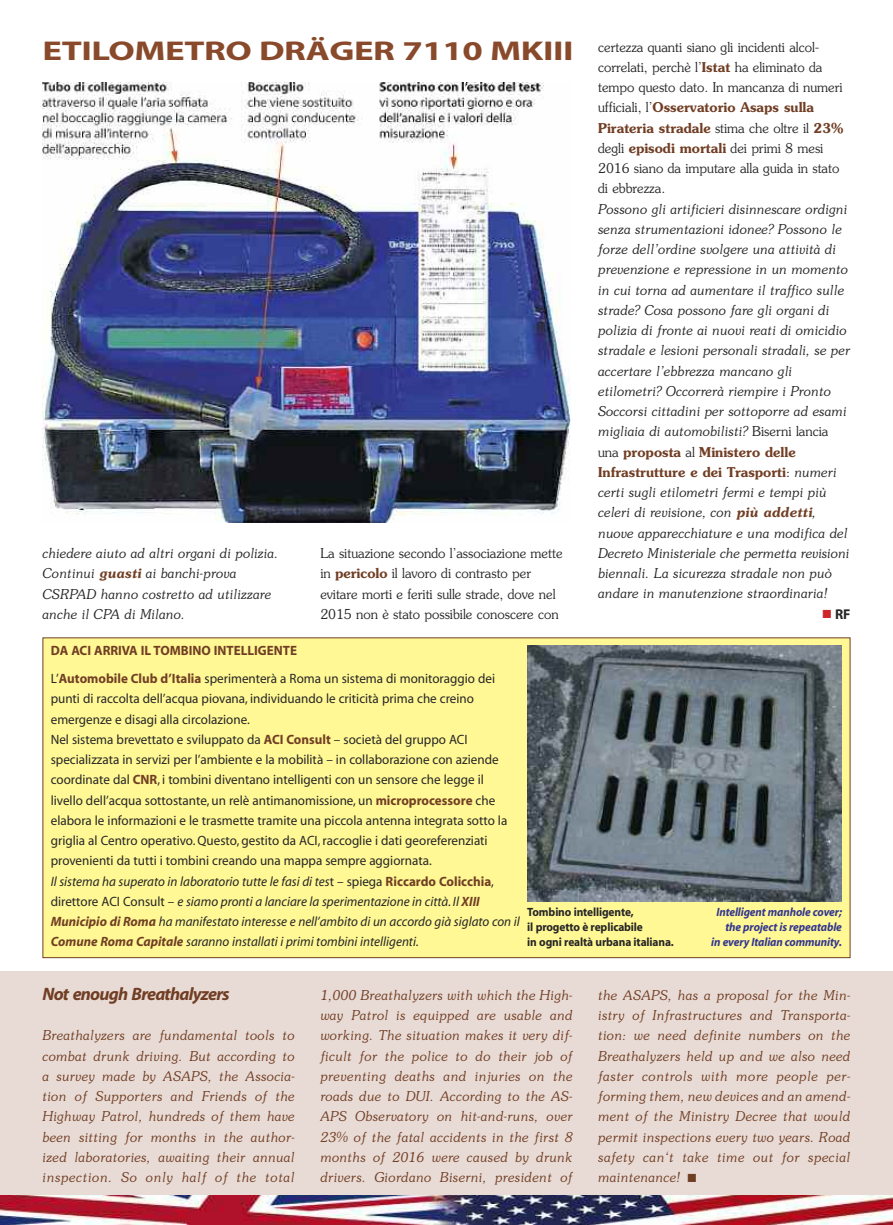
<style>
.page{position:relative;width:893px;height:1225px;background:#fff}
.page>*{position:absolute;margin:0;border:0;box-sizing:border-box;transform-origin:0 0}
.t1{font:700 27.3px "Myriad";letter-spacing:-.01em;color:#894a2c;scale:1.35 1}
.t2{font:italic 700 18px "Myriad";letter-spacing:-.045em;color:#713e24}
.t3{font:700 14.25px "Myriad";color:#272627}
.t4{font:italic 300 13.5px/20.2px "Souvenir";letter-spacing:.02em;color:#713e24;text-align:justify}
.t5{font:13.5px/20.2px "Myriad";color:#272627}
.t6{font:italic 300 13.5px/20.2px "Souvenir";color:#272627}
.t7{font:300 13.5px/20.2px "Souvenir";color:#272627}
.t8{font:700 13.5px/27.8px "Myriad";color:#713e24}
.t9{font:italic 700 12px/15px "Myriad";letter-spacing:-.01em;color:#34368f;text-align:right;scale:.95 1}
.t10{font:700 12px/15px "Myriad";letter-spacing:-.01em;color:#272627;scale:.95 1}
.s1{font-weight:600;color:#713e24}
.s2{font-style:normal}
.s3{font-weight:600;font-style:normal;color:#713e24}
.s4{font-weight:400;color:#272627}
.s5{font-weight:700;color:#713e24}
.s6{font-style:italic}
.s7{font-weight:700;font-style:italic;color:#713e24}
</style>
<div class="page">
<div style="left:0;top:970px;width:893px;height:255px;background:#e8dbd5"></div>
<img style="left:0;top:1195px;width:893px;height:30px">
<div style="left:43px;top:638px;width:807px;height:319px;background:#fff894"></div>
<img style="left:527px;top:646px;width:315px;height:255px">
<img style="left:43px;top:83px;width:528px;height:439px">
<h1 class="t1" style="left:43px;top:41px;width:395px">ETILOMETRO DRÄGER 7110 MKIII</h1>
<p class="t6" style="left:43px;top:543px;width:237px">chiedere aiuto ad altri organi di polizia.<br>Continui <span class="s1">guasti</span> ai banchi-prova CSRPAD hanno costretto ad utilizzare anche il CPA di Milano.</p>
<p class="t7" style="left:320px;top:543px;width:244px">La situazione secondo l’associazione mette in <span class="s1">pericolo</span> il lavoro di contrasto per evitare morti e feriti sulle strade, dove nel 2015 non è stato possibile conoscere con</p>
<p class="t7" style="left:598px;top:37px;width:247px">certezza quanti siano gli incidenti alcol&shy;correlati, perchè l’<span class="s1">Istat</span> ha eliminato da tempo questo dato. In mancanza di numeri ufficiali, l’<span class="s1">Osservatorio Asaps sulla Pirateria stradale</span> stima che oltre il <span class="s1">23% </span>degli <span class="s1">episodi mortali</span> dei primi 8 mesi 2016 siano da imputare alla guida in stato di ebbrezza.</p>
<p class="t6" style="left:598px;top:199px;width:254px">Possono gli artificieri disinnescare ordigni senza strumentazioni idonee? Possono le forze dell’ordine svolgere una attività di prevenzione e repressione in un momento in cui torna ad aumentare il traffico sulle strade? Cosa possono fare gli organi di polizia di fronte ai nuovi reati di omicidio stradale e lesioni personali stradali, se per accertare l’ebbrezza mancano gli etilometri? Occorrerà riempire i Pronto Soccorsi cittadini per sottoporre ad esami migliaia di automobilisti? <span class="s2">Biserni lancia una</span> <span class="s3">proposta</span> <span class="s2">al</span> <span class="s3">Ministero delle Infrastrutture e dei Trasporti</span><span class="s2">:</span> numeri certi sugli etilometri fermi e tempi più celeri di revisione, con <span class="s1">più addetti</span>, nuove apparecchiature e una modifica del Decreto Ministeriale che permetta revisioni biennali. La sicurezza stradale non può andare in manutenzione straordinaria!</p>
<p class="t3" style="left:835px;top:608px;width:17px">RF</p>
<p class="t8" style="left:51px;top:638px;width:446px">DA ACI ARRIVA IL TOMBINO INTELLIGENTE<br><span class="s4">L’</span>Automobile Club d’Italia <span class="s4">sperimenterà a Roma un sistema di monitoraggio dei</span></p>
<p class="t5" style="left:51px;top:690px;width:471px">punti di raccolta dell’acqua piovana, individuando le criticità prima che creino emergenze e disagi alla circolazione.<br>Nel sistema brevettato e sviluppato da <span class="s5">ACI Consult</span> – società del gruppo ACI specializzata in servizi per l’ambiente e la mobilità – in collaborazione con aziende coordinate dal <span class="s5">CNR</span>, i tombini diventano intelligenti con un sensore che legge il<br>livello dell’acqua sottostante, un relè antimanomissione, un <span class="s5">microprocessore</span> che elabora le informazioni e le trasmette tramite una piccola antenna integrata sotto la griglia al Centro operativo. Questo, gestito da ACI, raccoglie i dati georeferenziati provenienti da tutti i tombini creando una mappa sempre aggiornata.<br><span class="s6">Il sistema ha superato in laboratorio tutte le fasi di tes</span>t – spiega <span class="s5">Riccardo Colicchia</span>, direttore ACI Consult – <span class="s6">e siamo pronti a lanciare la sperimentazione in città. Il</span> <span class="s7">XIII Municipio di Roma</span> <span class="s6">ha manifestato interesse e nell’ambito di un accordo già siglato con il </span><span class="s7">Comune Roma Capitale</span> <span class="s6">saranno installati i primi tombini intelligenti.</span></p>
<p class="t10" style="left:527px;top:905px;width:156px">Tombino intelligente,<br>il progetto è replicabile<br>in ogni realtà urbana italiana.</p>
<p class="t9" style="left:711px;top:905px;width:139px">Intelligent manhole cover; the project is repeatable<br>in every Italian community.</p>
<h2 class="t2" style="left:43px;top:987px;width:189px">Not enough Breathalyzers</h2>
<p class="t4" style="left:43px;top:1025px;width:254px">Breathalyzers are fundamental tools to combat drunk driving. But according to a survey made by ASAPS, the Associa&shy;tion of Supporters and Friends of the Highway Patrol, hundreds of them have been sitting for months in the author&shy;ized laboratories, awaiting their annual inspection. So only half of the total</p>
<p class="t4" style="left:320px;top:985px;width:254px">1,000 Breathalyzers with which the High&shy;way Patrol is equipped are usable and working. The situation makes it very dif&shy;ficult for the police to do their job of preventing deaths and injuries on the roads due to DUI. According to the AS-APS Observatory on hit-and-runs, over 23% of the fatal accidents in the first 8 months of 2016 were caused by drunk drivers. Giordano Biserni, president of</p>
<p class="t4" style="left:598px;top:985px;width:254px">the ASAPS, has a proposal for the Min&shy;istry of Infrastructures and Transporta&shy;tion: we need definite numbers on the Breathalyzers held up and we also need faster controls with more people per&shy;forming them, new devices and an amend&shy;ment of the Ministry Decree that would permit inspections every two years. Road safety can‘t take time out for special maintenance!</p>
</div>
